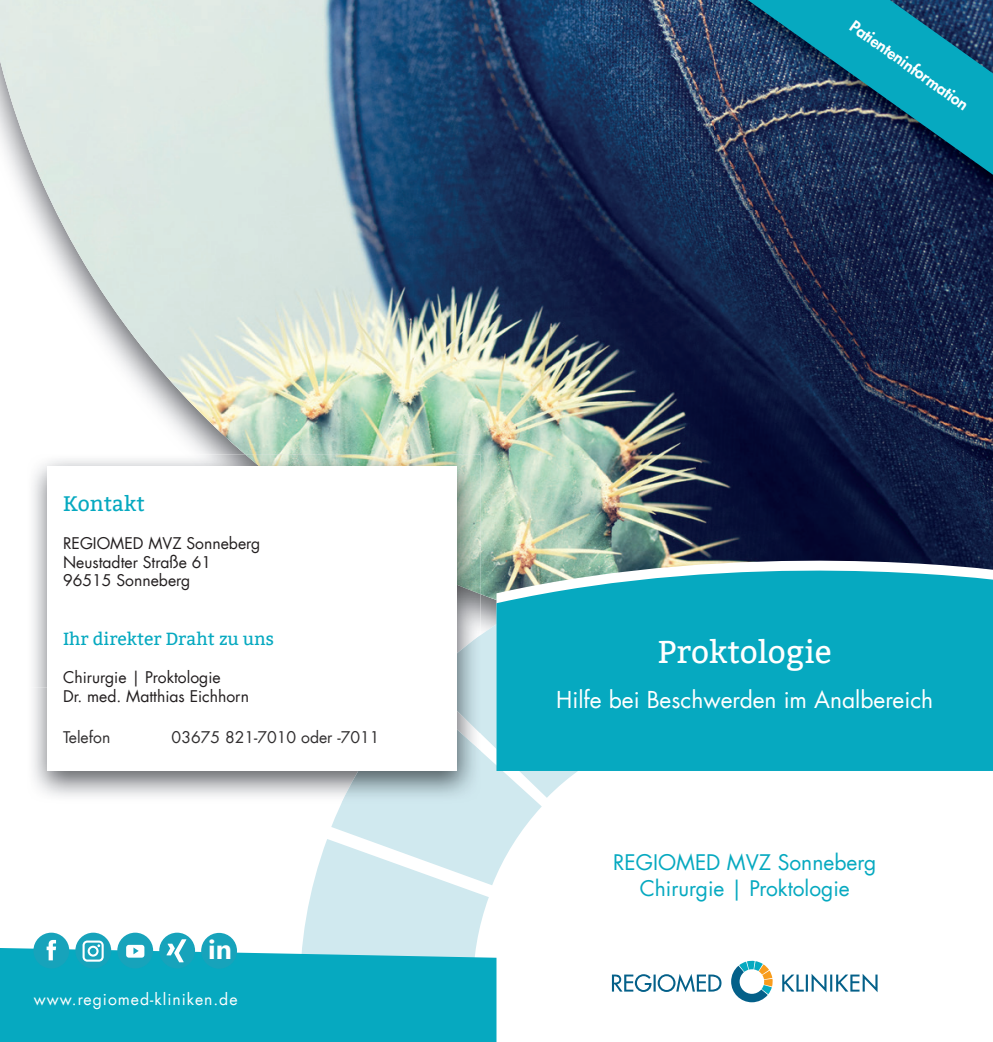
<style>
.page{position:relative;width:993px;height:1042px;background:#fff}
.page>*{position:absolute;margin:0;border:0;box-sizing:border-box;transform-origin:0 0}
.t1{font:31.5px "Bitter";color:#fff}
.t2{font:700 26.78px "Ebrima";color:#fff}
.t3{font:22.75px "Futura Com";color:#fff}
.t4{font:21px/25.2px "Futura Com";color:#06a9c0;text-align:center}
.t5{font:21px "Bitter";color:#06a9c0}
.t6{font:17.5px "Bitter";color:#06a9c0}
.t7{font:15.75px/18.9px "Futura Com";color:#231f20}
.t8{font:15.75px "Futura Com";color:#312f30}
.t9{font:15.75px "Futura Com";letter-spacing:.06em;color:#fff}
.t10{font:800 15.75px "Futura Com";color:#fff}
</style>
<div class="page">
<svg style="left:749px;top:210px;width:243px;height:328px;background:#121d41"></svg>
<img style="left:0;top:0;width:749px;height:593px">
<svg style="left:731px;top:960px;width:41px;height:42px"></svg>
<svg style="left:782px;top:974px;width:95px;height:18px"></svg>
<svg style="left:302px;top:593px;width:419px;height:404px"></svg>
<img style="left:714px;top:0;width:278px;height:210px">
<svg style="left:727px;top:0;width:265px;height:185px;background:#1a607e"></svg>
<svg style="left:496px;top:538px;width:496px;height:10px;background:#3d4c5c"></svg>
<svg style="left:496px;top:548px;width:496px;height:223px;background:#18a6ba"></svg>
<div style="left:0;top:947px;width:496px;height:95px;background:#06a9c0"></div>
<img style="left:27px;top:454px;width:453px;height:349px">
<img style="left:245px;top:454px;width:235px;height:140px">
<img style="left:456px;top:635px;width:24px;height:57px">
<img style="left:341px;top:692px;width:139px;height:111px">
<div style="left:47px;top:466px;width:409px;height:305px;background:#fff"></div>
<div style="left:33px;top:932px;width:36px;height:36px;background:#17a3bb;border-radius:50%"></div>
<svg style="left:47px;top:940px;width:9px;height:20px"></svg>
<div style="left:75px;top:932px;width:36px;height:36px;background:#17a3bb;border-radius:50%"></div>
<svg style="left:82px;top:940px;width:22px;height:21px"></svg>
<div style="left:117px;top:932px;width:36px;height:36px;background:#17a3bb;border-radius:50%"></div>
<svg style="left:126px;top:945px;width:18px;height:12px"></svg>
<div style="left:159px;top:932px;width:36px;height:36px;background:#17a3bb;border-radius:50%"></div>
<svg style="left:166px;top:939px;width:20px;height:23px"></svg>
<div style="left:201px;top:933px;width:36px;height:35px;background:#17a3bb;border-radius:50%"></div>
<h3 class="t5" style="left:63px;top:491px;width:83px">Kontakt</h3>
<p class="t7" style="left:63px;top:533px;width:199px">REGIOMED MVZ Sonneberg<br>Neustadter Straße 61<br>96515 Sonneberg</p>
<p class="t6" style="left:63px;top:629px;width:212px">Ihr direkter Draht zu uns</p>
<p class="t7" style="left:63px;top:668px;width:187px">Chirurgie | Proktologie<br>Dr. med. Matthias Eichhorn</p>
<p class="t8" style="left:63px;top:726px;width:49px">Telefon</p>
<p class="t8" style="left:172px;top:726px;width:209px">03675 821-7010 oder -7011</p>
<h2 class="t2" style="left:208px;top:929px;width:25px">in</h2>
<p class="t9" style="left:34px;top:988px;width:205px">www.regiomed-kliniken.de</p>
<p class="t10" style="left:859px;top:14px;width:143px;rotate:36deg">Patienteninformation</p>
<h1 class="t1" style="left:657px;top:633px;width:175px">Proktologie</h1>
<h3 class="t3" style="left:556px;top:684px;width:378px">Hilfe bei Beschwerden im Analbereich</h3>
<h3 class="t4" style="left:613px;top:850px;width:264px">REGIOMED MVZ Sonneberg<br>Chirurgie | Proktologie</h3>
</div>
